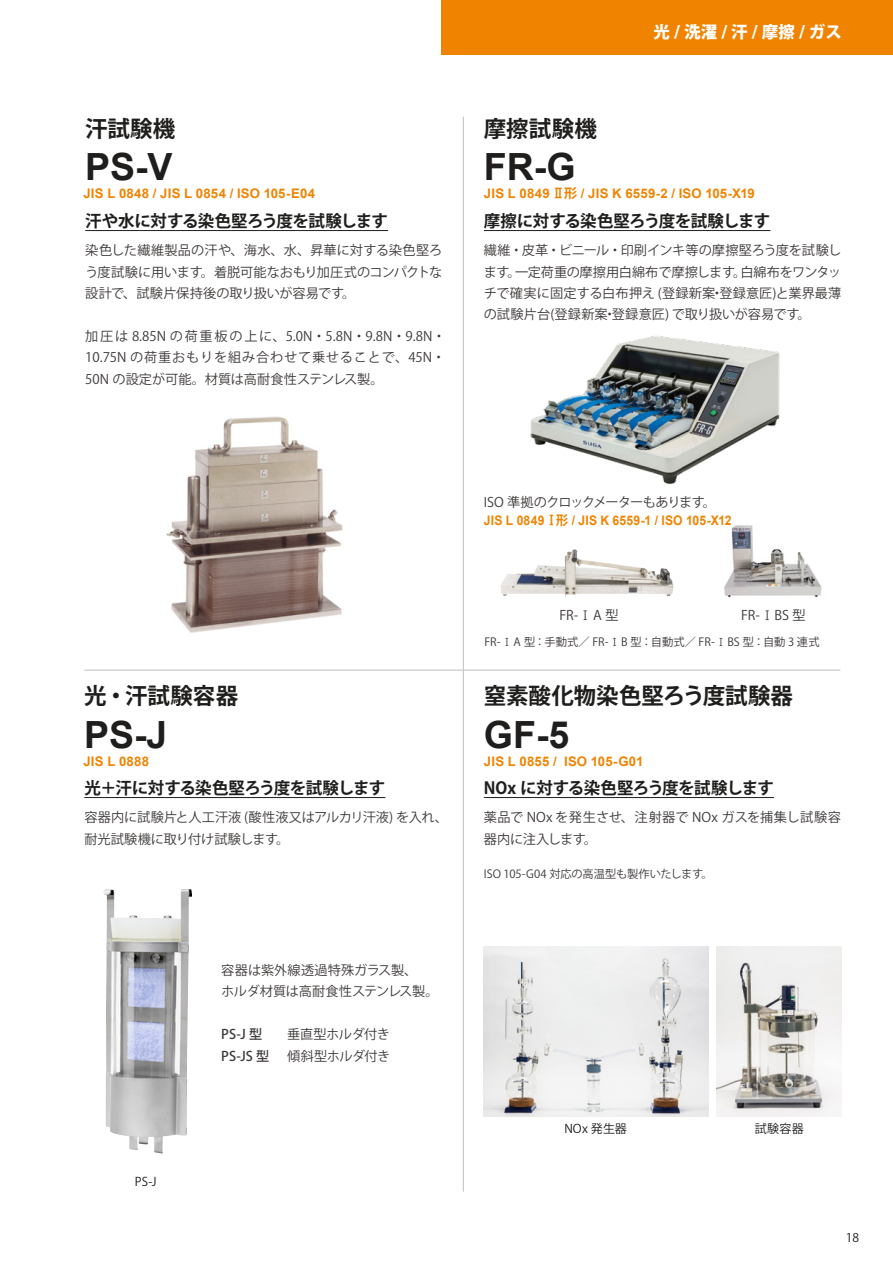
<style>
.page{position:relative;width:893px;height:1263px;background:#fff}
.page>*{position:absolute;margin:0;border:0;box-sizing:border-box;transform-origin:0 0}
.t1{font:700 37.5px "Arial";color:#1f1e1d}
.t2{font:700 22.5px "Koz Go Pro";color:#1f1e1d}
.t3{font:700 16.5px "Koz Go Pro";letter-spacing:-.03em;color:#1f1e1d}
.t4{font:800 16.5px "Koz Go Pro";color:#fff}
.t5{font:13.2px/21.5px "Koz Go Pro";letter-spacing:-.005em;color:#3e3a39;text-align:justify}
.t6{font:700 13.2px "Arial";letter-spacing:.015em;color:#f08300}
.t7{font:13.2px "Koz Go Pro";letter-spacing:-.04em;color:#3e3a39}
.t8{font:700 13.2px "Arial";letter-spacing:.015em;color:#f08300;scale:.92 1}
.t9{font:500 13.2px "Koz Go Pro";color:#3e3a39}
.t10{font:12px "Koz Go Pro";letter-spacing:.01em;color:#1f1e1d}
.t11{font:11.25px "Koz Go Pro";letter-spacing:-.005em;color:#3e3a39}
.s1{font-family:"HGP Gothic E";font-weight:400}
.s2{font-family:"Koz Go Pro"}
.s3{font-family:"HGP Gothic M";font-size:12.45px}
.s4{font-family:"HGP Gothic M";font-size:10.5px}
</style>
<div class="page">
<div style="left:441px;top:0;width:452px;height:54px;background:#f08300"></div>
<img style="left:530px;top:336px;width:250px;height:149px">
<img style="left:166px;top:416px;width:177px;height:217px">
<img style="left:103px;top:889px;width:85px;height:264px">
<img style="left:484px;top:947px;width:224px;height:170px">
<img style="left:500px;top:549px;width:174px;height:49px">
<img style="left:724px;top:525px;width:98px;height:73px">
<img style="left:716px;top:947px;width:125px;height:170px">
<hr style="left:85px;top:230px;width:303px;height:1px;background:#1f1e1d">
<hr style="left:84px;top:797px;width:301px;height:1px;background:#1f1e1d">
<hr style="left:484px;top:230px;width:286px;height:1px;background:#1f1e1d">
<hr style="left:85px;top:670px;width:755px;height:1px;background:#c1c2c2">
<hr style="left:463px;top:117px;width:1px;height:1074px;background:#c1c2c2">
<hr style="left:484px;top:797px;width:290px;height:1px;background:#1f1e1d">
<p class="t4" style="left:654px;top:21px;width:190px">光/洗濯/汗/摩擦/ガス</p>
<h2 class="t2" style="left:85px;top:114px;width:92px">汗試験機</h2>
<h2 class="t2" style="left:484px;top:114px;width:114px">摩擦試験機</h2>
<h1 class="t1" style="left:85px;top:142px;width:89px">PS-V</h1>
<h1 class="t1" style="left:484px;top:142px;width:93px">FR-G</h1>
<p class="t6" style="left:83px;top:185px;width:233px">JIS L 0848 / JIS L 0854 / ISO 105-E04</p>
<p class="t3" style="left:85px;top:210px;width:304px">汗や水に対する染色堅ろう度を試験します</p>
<p class="t5" style="left:85px;top:240px;width:358px">染色した繊維製品の汗や、海水、水、昇華に対する染色堅ろう度試験に用います。着脱可能なおもり加圧式のコンパクトな設計で、試験片保持後の取り扱いが容易です。</p>
<p class="t5" style="left:85px;top:326px;width:362px">加圧は 8.85N の荷重板の上に、5.0N・5.8N・9.8N・9.8N・10.75N の荷重おもりを組み合わせて乗せることで、45N・50N の設定が可能。材質は高耐食性ステンレス製。</p>
<p class="t6" style="left:484px;top:185px;width:273px">JIS L 0849<span class="s1">Ⅱ</span><span class="s2">形</span> / JIS K 6559-2 / ISO 105-X19</p>
<p class="t3" style="left:484px;top:210px;width:288px">摩擦に対する染色堅ろう度を試験します</p>
<p class="t5" style="left:484px;top:240px;width:359px">繊維・皮革・ビニール・印刷インキ等の摩擦堅ろう度を試験します。一定荷重の摩擦用白綿布で摩擦します。白綿布をワンタッチで確実に固定する白布押え (登録新案・登録意匠)と業界最薄の試験片台(登録新案・登録意匠) で取り扱いが容易です。</p>
<h2 class="t2" style="left:84px;top:681px;width:156px">光・汗試験容器</h2>
<h1 class="t1" style="left:84px;top:710px;width:85px">PS-J</h1>
<p class="t6" style="left:83px;top:753px;width:67px">JIS L 0888</p>
<p class="t3" style="left:84px;top:777px;width:303px">光＋汗に対する染色堅ろう度を試験します</p>
<p class="t5" style="left:84px;top:807px;width:365px">容器内に試験片と人工汗液 (酸性液又はアルカリ汗液) を入れ、耐光試験機に取り付け試験します。</p>
<p class="t10" style="left:135px;top:1174px;width:23px">PS-J</p>
<p class="t5" style="left:221px;top:960px;width:219px">容器は紫外線透過特殊ガラス製、<br>ホルダ材質は高耐食性ステンレス製。</p>
<p class="t9" style="left:221px;top:1026px;width:43px">PS-J 型</p>
<p class="t7" style="left:287px;top:1026px;width:104px">垂直型ホルダ付き</p>
<p class="t9" style="left:221px;top:1047px;width:50px">PS-JS 型</p>
<p class="t7" style="left:287px;top:1047px;width:105px">傾斜型ホルダ付き</p>
<p class="t7" style="left:484px;top:493px;width:234px">ISO 準拠のクロックメーターもあります。</p>
<p class="t8" style="left:484px;top:512px;width:271px">JIS L 0849<span class="s1">Ⅰ</span><span class="s2">形</span> / JIS K 6559-1 / ISO 105-X12</p>
<p class="t5" style="left:559px;top:605px;width:61px">FR-<span class="s3">Ⅰ</span>A型</p>
<p class="t5" style="left:741px;top:605px;width:66px">FR-<span class="s3">Ⅰ</span>BS 型</p>
<p class="t11" style="left:484px;top:634px;width:337px">FR-<span class="s4">Ⅰ</span>A 型：手動式／ FR-<span class="s4">Ⅰ</span>B 型：自動式／ FR-<span class="s4">Ⅰ</span>BS 型：自動 3 連式</p>
<h2 class="t2" style="left:484px;top:681px;width:311px">窒素酸化物染色堅ろう度試験器</h2>
<h1 class="t1" style="left:484px;top:710px;width:87px">GF-5</h1>
<p class="t6" style="left:484px;top:753px;width:161px">JIS L 0855 / ISO 105-G01</p>
<p class="t3" style="left:484px;top:777px;width:292px">NOx に対する染色堅ろう度を試験します</p>
<p class="t5" style="left:484px;top:807px;width:359px">薬品で NOx を発生させ、注射器で NOx ガスを捕集し試験容器内に注入します。</p>
<p class="t11" style="left:484px;top:867px;width:230px">ISO 105-G04 対応の高温型も製作いたします。</p>
<p class="t10" style="left:564px;top:1121px;width:64px">NOx 発生器</p>
<p class="t10" style="left:755px;top:1121px;width:50px">試験容器</p>
<p class="t10" style="left:846px;top:1230px;width:15px">18</p>
</div>
